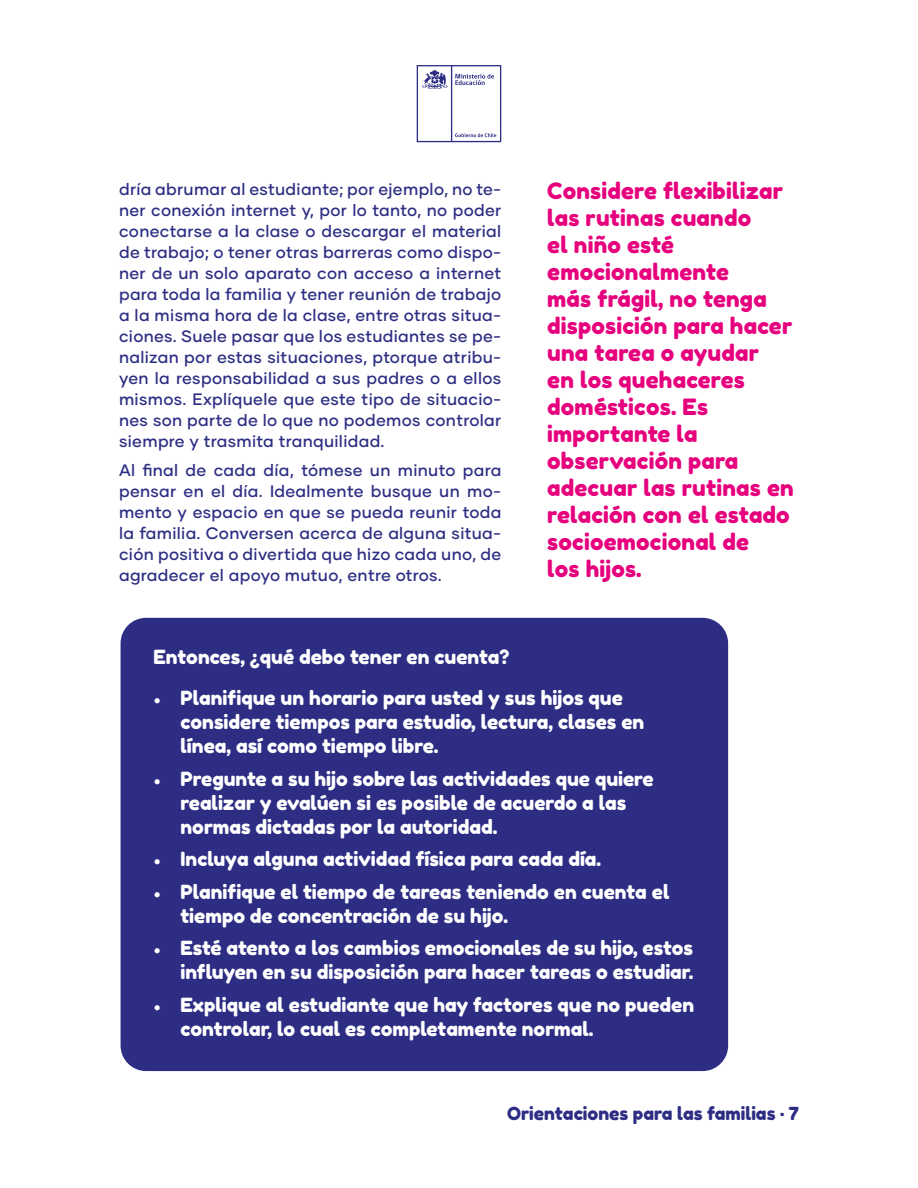
<style>
.page{position:relative;width:918px;height:1188px;background:#fff}
.page>*{position:absolute;margin:0;border:0;box-sizing:border-box;transform-origin:0 0}
.t1{font:22.5px/27px "Fredoka One";letter-spacing:.01em;color:#e6007d}
.t2{font:19.5px/24px "Fredoka One";color:#fff}
.t3{font:18px "Fredoka One";color:#2d2e83}
.t4{font:500 16.5px/21px "Gilmer";letter-spacing:.02em;color:#2d2e83;text-align:justify}
.s1{font-family:"Minion Pro"}
</style>
<div class="page">
<svg style="left:417px;top:65px;width:84px;height:77px"></svg>
<div style="left:121px;top:618px;width:607px;height:453px;background:#2d2e83;border-radius:26px"></div>
<p class="t4" style="left:119px;top:178px;width:384px">dría abrumar al estudiante; por ejemplo, no te&shy;ner conexión internet y, por lo tanto, no poder conectarse a la clase o descargar el material de trabajo; o tener otras barreras como dispo&shy;ner de un solo aparato con acceso a internet para toda la familia y tener reunión de trabajo a la misma hora de la clase, entre otras situa&shy;ciones. Suele pasar que los estudiantes se pe&shy;nalizan por estas situaciones, ptorque atribu&shy;yen la responsabilidad a sus padres o a ellos mismos. Explíquele que este tipo de situacio&shy;nes son parte de lo que no podemos controlar siempre y trasmita tranquilidad.</p>
<p class="t4" style="left:119px;top:460px;width:384px">Al final de cada día, tómese un minuto para pensar en el día. Idealmente busque un mo&shy;mento y espacio en que se pueda reunir toda la familia. Conversen acerca de alguna situa&shy;ción positiva o divertida que hizo cada uno, de agradecer el apoyo mutuo, entre otros.</p>
<p class="t1" style="left:547px;top:177px;width:248px">Considere flexibilizar las rutinas cuando<br>el niño esté emocionalmente<br>más frágil, no tenga disposición para hacer una tarea o ayudar<br>en los quehaceres domésticos. Es importante la observación para adecuar las rutinas en relación con el estado socioemocional de<br>los hijos.</p>
<p class="t2" style="left:154px;top:645px;width:358px">Entonces, ¿qué debo tener en cuenta?</p>
<p class="t2" style="left:181px;top:686px;width:465px;text-indent:-27px"><span class="s1">•</span> Planifique un horario para usted y sus hijos que considere tiempos para estudio, lectura, clases en línea, así como tiempo libre.</p>
<p class="t2" style="left:181px;top:767px;width:475px;text-indent:-27px"><span class="s1">•</span> Pregunte a su hijo sobre las actividades que quiere realizar y evalúen si es posible de acuerdo a las normas dictadas por la autoridad.</p>
<p class="t2" style="left:154px;top:847px;width:449px"><span class="s1">•</span> Incluya alguna actividad física para cada día.</p>
<p class="t2" style="left:181px;top:880px;width:490px;text-indent:-27px"><span class="s1">•</span> Planifique el tiempo de tareas teniendo en cuenta el tiempo de concentración de su hijo.</p>
<p class="t2" style="left:154px;top:936px;width:542px;text-align:right"><span class="s1">•</span> Esté atento a los cambios emocionales de su hijo, estos influyen en su disposición para hacer tareas o estudiar.</p>
<p class="t2" style="left:181px;top:993px;width:515px;text-indent:-27px"><span class="s1">•</span> Explique al estudiante que hay factores que no pueden controlar, lo cual es completamente normal.</p>
<p class="t3" style="left:507px;top:1103px;width:293px">Orientaciones para las familias · 7</p>
</div>
